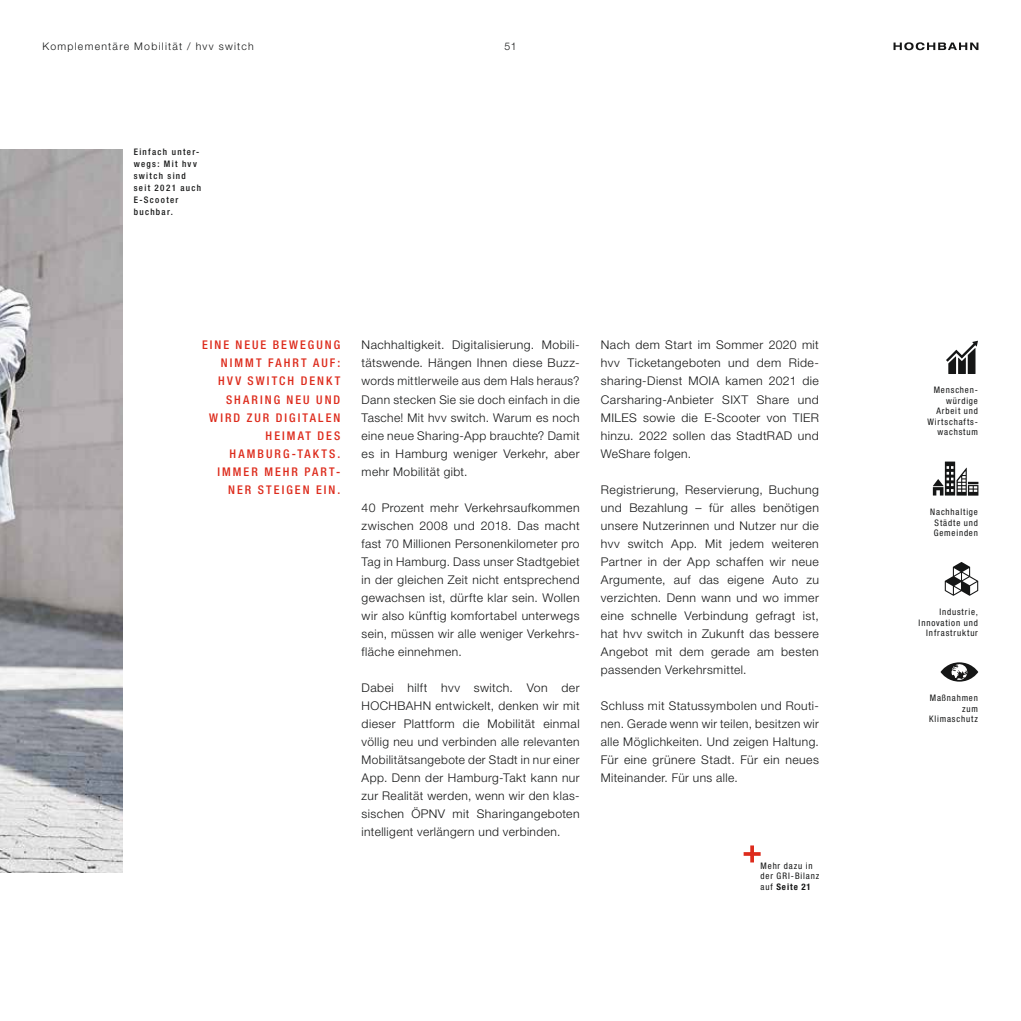
<style>
.page{position:relative;width:1021px;height:1021px;background:#fff}
.page>*{position:absolute;margin:0;border:0;box-sizing:border-box;transform-origin:0 0}
.t1{font:300 12px/18px "Helvetica Neue LT Pro";letter-spacing:.035em;color:#151616;text-align:justify}
.t2{font:500 condensed 12px/18px "Helvetica Neue LT Pro";letter-spacing:.17em;color:#dd2b1c;text-align:right}
.t3{font:300 10.5px "Helvetica Neue LT Pro";letter-spacing:.12em;color:#151616}
.t4{font:condensed 9px/10.5px "Helvetica Neue LT Pro";letter-spacing:.09em;color:#151616;text-align:right}
.t5{font:500 condensed 9px/12px "Helvetica Neue LT Pro";letter-spacing:.145em;color:#151616}
.s1{font-weight:700}
</style>
<div class="page">
<img style="left:0;top:149px;width:122px;height:723px">
<svg style="left:743px;top:845px;width:18px;height:18px"></svg>
<svg style="left:946px;top:341px;width:31px;height:33px"></svg>
<svg style="left:944px;top:562px;width:34px;height:33px"></svg>
<svg style="left:940px;top:662px;width:38px;height:19px"></svg>
<svg style="left:932px;top:461px;width:46px;height:34px"></svg>
<svg style="left:893px;top:42px;width:85px;height:8px"></svg>
<p class="t3" style="left:43px;top:40px;width:213px">Komplementäre Mobilität / hvv switch</p>
<p class="t3" style="left:504px;top:40px;width:14px">51</p>
<p class="t5" style="left:134px;top:146px;width:69px">Einfach unter&shy;wegs: Mit hvv switch sind seit 2021 auch<br>E-Scooter buchbar.</p>
<p class="t2" style="left:202px;top:336px;width:140px">EINE NEUE BEWEGUNG<br>NIMMT FAHRT AUF:<br>HVV SWITCH DENKT<br>SHARING NEU UND<br>WIRD ZUR DIGITALEN<br>HEIMAT DES<br>HAMBURG-TAKTS.<br>IMMER MEHR PART-<br>NER STEIGEN EIN.</p>
<p class="t1" style="left:361px;top:336px;width:219px">Nachhaltigkeit. Digitalisierung. Mobili&shy;tätswende. Hängen Ihnen diese Buzz&shy;words mittlerweile aus dem Hals heraus?<br>Dann stecken Sie sie doch einfach in die Tasche! Mit hvv switch. Warum es noch eine neue Sharing-App brauchte? Damit es in Hamburg weniger Verkehr, aber mehr Mobilität gibt.</p>
<p class="t1" style="left:361px;top:498px;width:219px">40 Prozent mehr Verkehrsaufkommen zwischen 2008 und 2018. Das macht fast 70 Millionen Personenkilometer pro Tag in Hamburg. Dass unser Stadtgebiet in der gleichen Zeit nicht entsprechend gewachsen ist, dürfte klar sein. Wollen wir also künftig komfortabel unterwegs sein, müssen wir alle weniger Verkehrs&shy;fläche einnehmen.</p>
<p class="t1" style="left:361px;top:678px;width:219px">Dabei hilft hvv switch. Von der HOCHBAHN entwickelt, denken wir mit dieser Plattform die Mobilität einmal völlig neu und verbinden alle relevanten Mobilitätsangebote der Stadt in nur einer App. Denn der Hamburg-Takt kann nur zur Realität werden, wenn wir den klas&shy;sischen ÖPNV mit Sharingangeboten intelligent verlängern und verbinden.</p>
<p class="t1" style="left:601px;top:336px;width:219px;text-align:left">Nach dem Start im Sommer 2020 mit hvv Ticketangeboten und dem Ride&shy;sharing-Dienst MOIA kamen 2021 die<br>Carsharing-Anbieter SIXT Share und<br>MILES sowie die E-Scooter von TIER hinzu. 2022 sollen das StadtRAD und<br>WeShare folgen.</p>
<p class="t1" style="left:601px;top:480px;width:219px">Registrierung, Reservierung, Buchung und Bezahlung – für alles benötigen unsere Nutzerinnen und Nutzer nur die hvv switch App. Mit jedem weiteren Partner in der App schaffen wir neue Argumente, auf das eigene Auto zu verzichten. Denn wann und wo immer eine schnelle Verbindung gefragt ist, hat hvv switch in Zukunft das bessere Angebot mit dem gerade am besten passenden Verkehrsmittel.</p>
<p class="t1" style="left:601px;top:696px;width:219px">Schluss mit Statussymbolen und Routi&shy;nen. Gerade wenn wir teilen, besitzen wir alle Möglichkeiten. Und zeigen Haltung.<br>Für eine grünere Stadt. Für ein neues Miteinander. Für uns alle.</p>
<p class="t4" style="left:760px;top:860px;width:60px;text-align:left">Mehr dazu in der GRI-Bilanz auf <span class="s1">Seite 21</span></p>
<p class="t4" style="left:927px;top:384px;width:52px">Menschen&shy;würdige<br>Arbeit und<br>Wirtschafts&shy;wachstum</p>
<p class="t4" style="left:930px;top:506px;width:49px;text-align:center">Nachhaltige<br>Städte und<br>Gemeinden</p>
<p class="t4" style="left:918px;top:607px;width:61px">Industrie,<br>Innovation und<br>Infrastruktur</p>
<p class="t4" style="left:929px;top:692px;width:50px">Maßnahmen zum<br>Klimaschutz</p>
</div>
